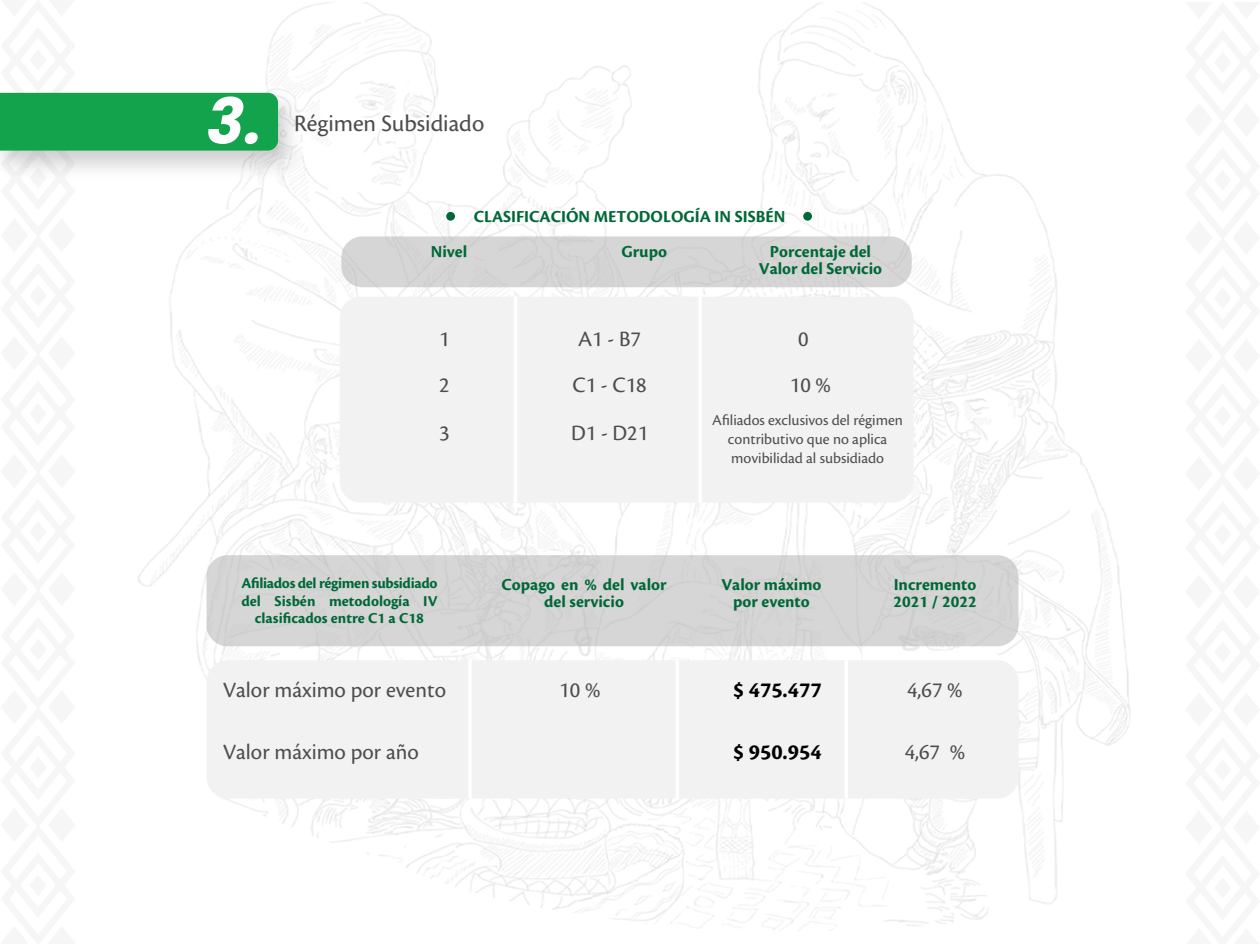
<style>
.page{position:relative;width:1260px;height:944px;background:#fff}
.page>*{position:absolute;margin:0;border:0;box-sizing:border-box;transform-origin:0 0}
.t1{font:italic 700 63px "Poppins";color:#fff}
.t2{font:24.5px "Cronos Pro";color:#4d4d4d}
.t3{font:22.75px "Cronos Pro";color:#4d4d4d}
.t4{font:700 22.75px "Cronos Pro";color:#000}
.t5{font:700 17.5px/17.5px "Cronos Pro";color:#006837}
.t6{font:15.75px/18.9px "Cronos Pro";color:#4d4d4d;text-align:center}
.t7{font:700 15.75px/17.5px "Cronos Pro";color:#006837;text-align:center}
</style>
<div class="page">
<img style="left:278px;top:2px;width:853px;height:929px">
<img style="left:278px;top:79px;width:34px;height:110px">
<svg style="left:0;top:27px;width:278px;height:790px"></svg>
<div style="left:340px;top:297px;width:574px;height:205px;background:#f2f2f2;border-radius:21px"></div>
<div style="left:341px;top:236px;width:571px;height:51px;background:#d6d6d6;border-radius:21px"></div>
<hr style="left:514px;top:297px;width:3px;height:205px;background:#fff">
<hr style="left:698px;top:297px;width:4px;height:205px;background:#fff">
<div style="left:207px;top:660px;width:811px;height:138px;background:#f2f2f2;border-radius:21px"></div>
<div style="left:206px;top:555px;width:812px;height:91px;background:#d6d6d6;border-radius:21px"></div>
<hr style="left:468px;top:660px;width:4px;height:138px;background:#fff">
<hr style="left:676px;top:660px;width:3px;height:138px;background:#fff">
<hr style="left:844px;top:660px;width:4px;height:138px;background:#fff">
<div style="left:446px;top:212px;width:9px;height:8px;background:#006837;border-radius:50%"></div>
<div style="left:803px;top:212px;width:9px;height:8px;background:#006837;border-radius:50%"></div>
<h1 class="t1" style="left:206px;top:85px;width:57px">3.</h1>
<h2 class="t2" style="left:294px;top:109px;width:192px">Régimen Subsidiado</h2>
<p class="t5" style="left:770px;top:199px;width:103px;line-height:35px;text-indent:-296px">CLASIFICACIÓN METODOLOGÍA IN SISBÉN<br>Porcentaje del</p>
<p class="t5" style="left:759px;top:260px;width:125px">Valor del Servicio</p>
<p class="t5" style="left:431px;top:243px;width:38px">Nivel</p>
<p class="t5" style="left:622px;top:243px;width:47px">Grupo</p>
<h3 class="t3" style="left:439px;top:326px;width:12px">1</h3>
<h3 class="t3" style="left:578px;top:326px;width:64px">A1 - B7</h3>
<h3 class="t3" style="left:798px;top:326px;width:12px">0</h3>
<h3 class="t3" style="left:439px;top:372px;width:12px">2</h3>
<h3 class="t3" style="left:572px;top:372px;width:76px">C1 - C18</h3>
<h3 class="t3" style="left:790px;top:372px;width:43px">10 %</h3>
<h3 class="t3" style="left:439px;top:420px;width:12px">3</h3>
<h3 class="t3" style="left:571px;top:420px;width:79px">D1 - D21</h3>
<p class="t6" style="left:712px;top:410px;width:192px">Afiliados exclusivos del régimen contributivo que no aplica movibilidad al subsidiado</p>
<p class="t7" style="left:242px;top:574px;width:197px">Afiliados del régimen subsidiado del Sisbén metodología IV clasificados entre C1 a C18</p>
<p class="t5" style="left:501px;top:575px;width:167px;text-align:center">Copago en % del valor del servicio</p>
<p class="t5" style="left:721px;top:575px;width:102px;text-align:center">Valor máximo por evento</p>
<p class="t5" style="left:893px;top:575px;width:85px">Incremento<br>2021 / 2022</p>
<h3 class="t3" style="left:223px;top:676px;width:225px">Valor máximo por evento</h3>
<h3 class="t3" style="left:559px;top:676px;width:43px">10 %</h3>
<h3 class="t4" style="left:733px;top:676px;width:90px">$ 475.477</h3>
<h3 class="t3" style="left:907px;top:676px;width:57px">4,67 %</h3>
<h3 class="t3" style="left:223px;top:738px;width:198px">Valor máximo por año</h3>
<h3 class="t4" style="left:733px;top:738px;width:90px">$ 950.954</h3>
<h3 class="t3" style="left:905px;top:738px;width:62px">4,67 %</h3>
</div>
